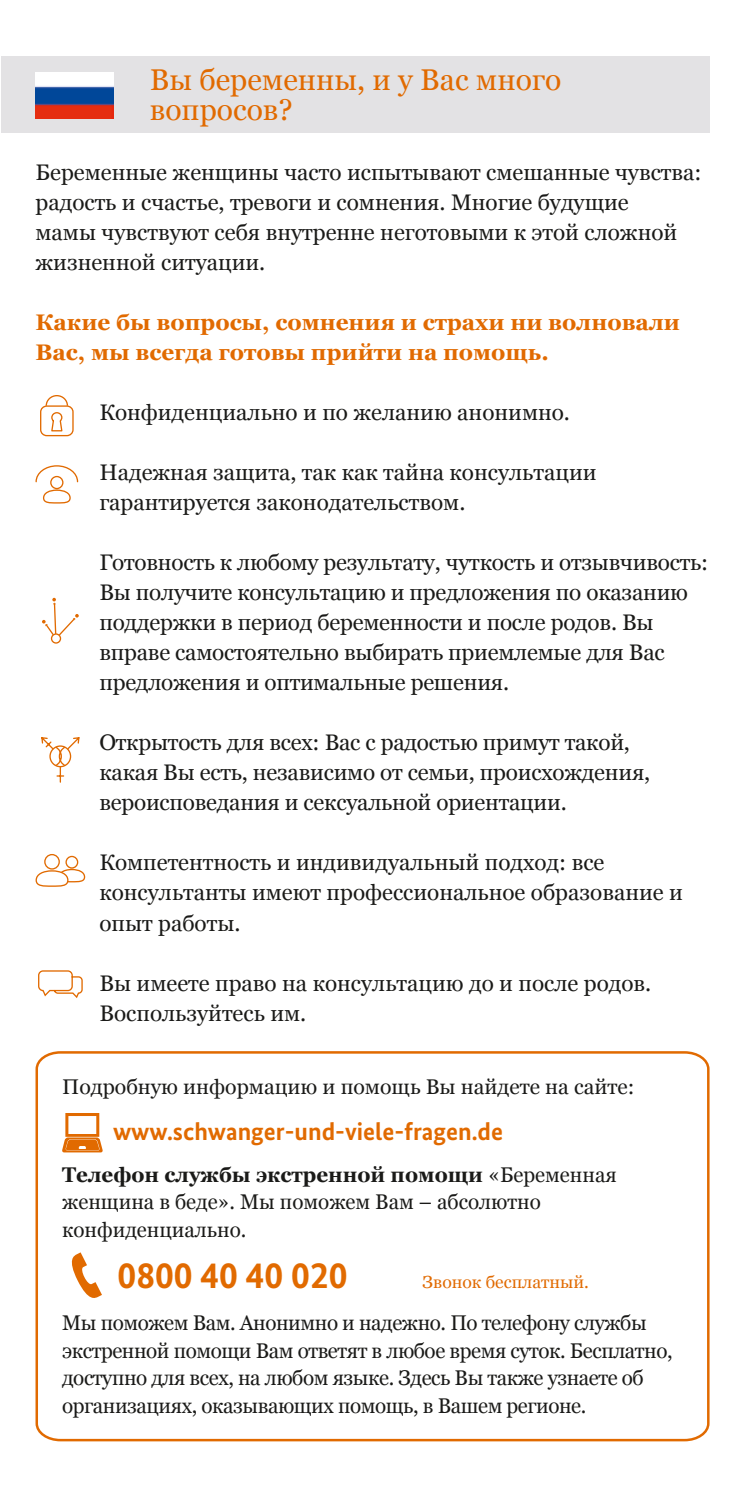
<style>
.page{position:relative;width:745px;height:1489px;background:#fff}
.page>*{position:absolute;margin:0;border:0;box-sizing:border-box;transform-origin:0 0}
.Fließtext_10pt{font:700 37.5px "Bundes Sans";color:#e16a00}
._01-Head{font:30px/30px "Georgia";color:#e16a00}
.Fließtext_10pt-2{font:700 25px "Bundes Sans";color:#e16a00}
._03-Copy{font:22.5px/30px "Georgia";color:#1a1a18}
._01-Head-2{font:700 22.5px/30px "Georgia";color:#e16a00}
._03-Copy-2{font:21.25px/27.5px "Georgia";letter-spacing:-.02em;color:#1a1a18}
.Fließtext_10pt-3{font:21.25px/27.5px "Georgia";color:#1a1a18}
.Fließtext_10pt-4{font:17.5px "Georgia";color:#e16a00}
.s1{font-weight:700}
</style>
<div class="page">
<div style="left:1px;top:57px;width:708px;height:76px;background:#e3e2e4"></div>
<svg style="left:38px;top:970px;width:45px;height:28px"></svg>
<svg style="left:35px;top:854px;width:51px;height:33px"></svg>
<svg style="left:41px;top:737px;width:39px;height:46px"></svg>
<div style="left:51px;top:633px;width:10px;height:10px;border:1px solid #e16a00;border-radius:50%"></div>
<svg style="left:42px;top:597px;width:37px;height:40px"></svg>
<svg style="left:35px;top:465px;width:44px;height:39px"></svg>
<div style="left:40px;top:405px;width:34px;height:31px;border:1px solid #e16a00;border-radius:6px"></div>
<svg style="left:45px;top:395px;width:24px;height:37px"></svg>
<svg style="left:35px;top:1051px;width:675px;height:391px"></svg>
<svg style="left:62px;top:1112px;width:41px;height:40px"></svg>
<svg style="left:67px;top:1252px;width:35px;height:49px"></svg>
<img style="left:35px;top:72px;width:78px;height:46px">
<p class="_01-Head" style="left:150px;top:63px;width:412px">Вы беременны, и у Вас много вопросов?</p>
<p class="_03-Copy" style="left:35px;top:156px;width:667px">Беременные женщины часто испытывают смешанные чувства: радость и счастье, тревоги и сомнения. Многие будущие<br>мамы чувствуют себя внутренне неготовыми к этой сложной жизненной ситуации.</p>
<p class="_01-Head-2" style="left:35px;top:306px;width:645px">Какие бы вопросы, сомнения и страхи ни волновали<br>Вас, мы всегда готовы прийти на помощь.</p>
<p class="_03-Copy" style="left:99px;top:396px;width:472px">Конфиденциально и по желанию анонимно.</p>
<p class="_03-Copy" style="left:99px;top:456px;width:498px">Надежная защита, так как тайна консультации гарантируется законодательством.</p>
<p class="_03-Copy" style="left:99px;top:546px;width:610px">Готовность к любому результату, чуткость и отзывчивость:<br>Вы получите консультацию и предложения по оказанию поддержки в период беременности и после родов. Вы вправе самостоятельно выбирать приемлемые для Вас предложения и оптимальные решения.</p>
<p class="_03-Copy" style="left:99px;top:726px;width:552px">Открытость для всех: Вас с радостью примут такой, какая Вы есть, независимо от семьи, происхождения, вероисповедания и сексуальной ориентации.</p>
<p class="_03-Copy" style="left:99px;top:846px;width:584px">Компетентность и индивидуальный подход: все консультанты имеют профессиональное образование и опыт работы.</p>
<p class="_03-Copy" style="left:99px;top:966px;width:553px">Вы имеете право на консультацию до и после родов.<br>Воспользуйтесь им.</p>
<p class="Fließtext_10pt-3" style="left:62px;top:1071px;width:573px">Подробную информацию и помощь Вы найдете на сайте:</p>
<p class="Fließtext_10pt-2" style="left:113px;top:1115px;width:391px">www.schwanger-und-viele-fragen.de</p>
<p class="Fließtext_10pt-3" style="left:62px;top:1159px;width:555px"><span class="s1">Телефон службы экстренной помощи</span> «Беременная женщина в беде». Мы поможем Вам – абсолютно конфиденциально.</p>
<p class="Fließtext_10pt" style="left:117px;top:1252px;width:231px">0800 40 40 020</p>
<p class="Fließtext_10pt-4" style="left:422px;top:1269px;width:168px">Звонок бесплатный.</p>
<p class="_03-Copy-2" style="left:62px;top:1307px;width:611px">Мы поможем Вам. Анонимно и надежно. По телефону службы экстренной помощи Вам ответят в любое время суток. Бесплатно, доступно для всех, на любом языке. Здесь Вы также узнаете об организациях, оказывающих помощь, в Вашем регионе.</p>
</div>
